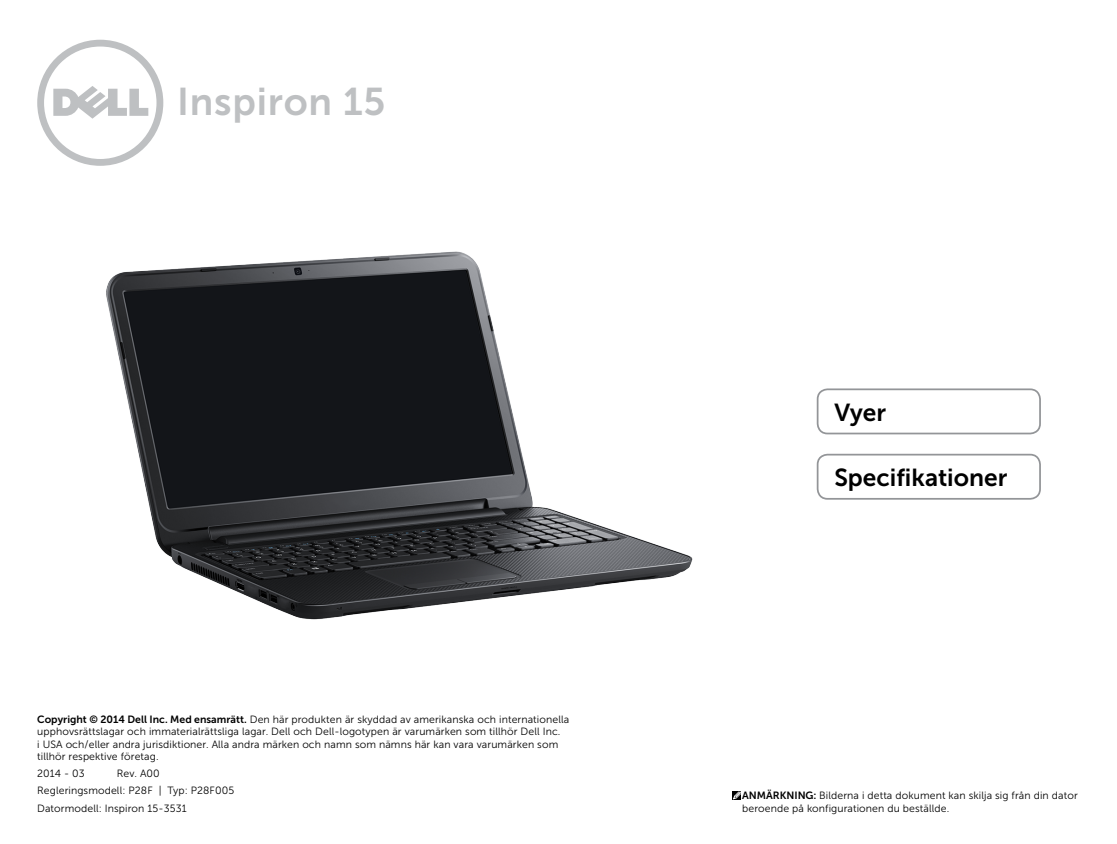
<style>
.page{position:relative;width:1117px;height:844px;background:#fff}
.page>*{position:absolute;margin:0;border:0;box-sizing:border-box;transform-origin:0 0}
.Brand{font:38.5px "Museo Sans For Dell 700";letter-spacing:.02em;color:#bec0c2}
.Cover_Title{font:24.5px "Museo Sans For Dell 700";color:#000}
.Legal_1{font:10.5px/12.2px "Museo Sans For Dell 300";letter-spacing:.01em;color:#000}
.Note_Legal{font:10.5px/12.2px "Museo Sans For Dell 300";letter-spacing:.01em;color:#000}
.s1{font-family:"Museo Sans For Dell 700"}
</style>
<div class="page">
<div style="left:816px;top:388px;width:224px;height:46px;border:2px solid #939598;border-radius:10px"></div>
<div style="left:816px;top:453px;width:224px;height:46px;border:2px solid #939598;border-radius:10px"></div>
<img style="left:106px;top:251px;width:587px;height:369px">
<svg style="left:37px;top:40px;width:126px;height:126px"></svg>
<div style="left:732px;top:791px;width:8px;height:9px;background:#000"></div>
<svg style="left:733px;top:791px;width:7px;height:8px"></svg>
<p class="Brand" style="left:177px;top:81px;width:210px">Inspiron 15</p>
<p class="Legal_1" style="left:37px;top:713px;width:533px"><span class="s1">Copyright © 2014 Dell Inc. Med ensamrätt.</span> Den här produkten är skyddad av amerikanska och internationella upphovsrättslagar och immaterialrättsliga lagar. Dell och Dell-logotypen är varumärken som tillhör Dell Inc.<br>i USA och/eller andra jurisdiktioner. Alla andra märken och namn som nämns här kan vara varumärken som tillhör respektive företag.</p>
<p class="Legal_1" style="left:37px;top:767px;width:49px">2014 ‑ 03</p>
<p class="Legal_1" style="left:117px;top:767px;width:45px">Rev. A00</p>
<p class="Legal_1" style="left:37px;top:784px;width:198px">Regleringsmodell: P28F | Typ: P28F005</p>
<p class="Legal_1" style="left:37px;top:801px;width:151px">Datormodell: Inspiron 15-3531</p>
<p class="Cover_Title" style="left:834px;top:398px;width:53px">Vyer</p>
<p class="Cover_Title" style="left:834px;top:463px;width:174px">Specifikationer</p>
<p class="Note_Legal" style="left:742px;top:789px;width:337px"><span class="s1">ANMÄRKNING:</span> Bilderna i detta dokument kan skilja sig från din dator beroende på konfigurationen du beställde.</p>
</div>
